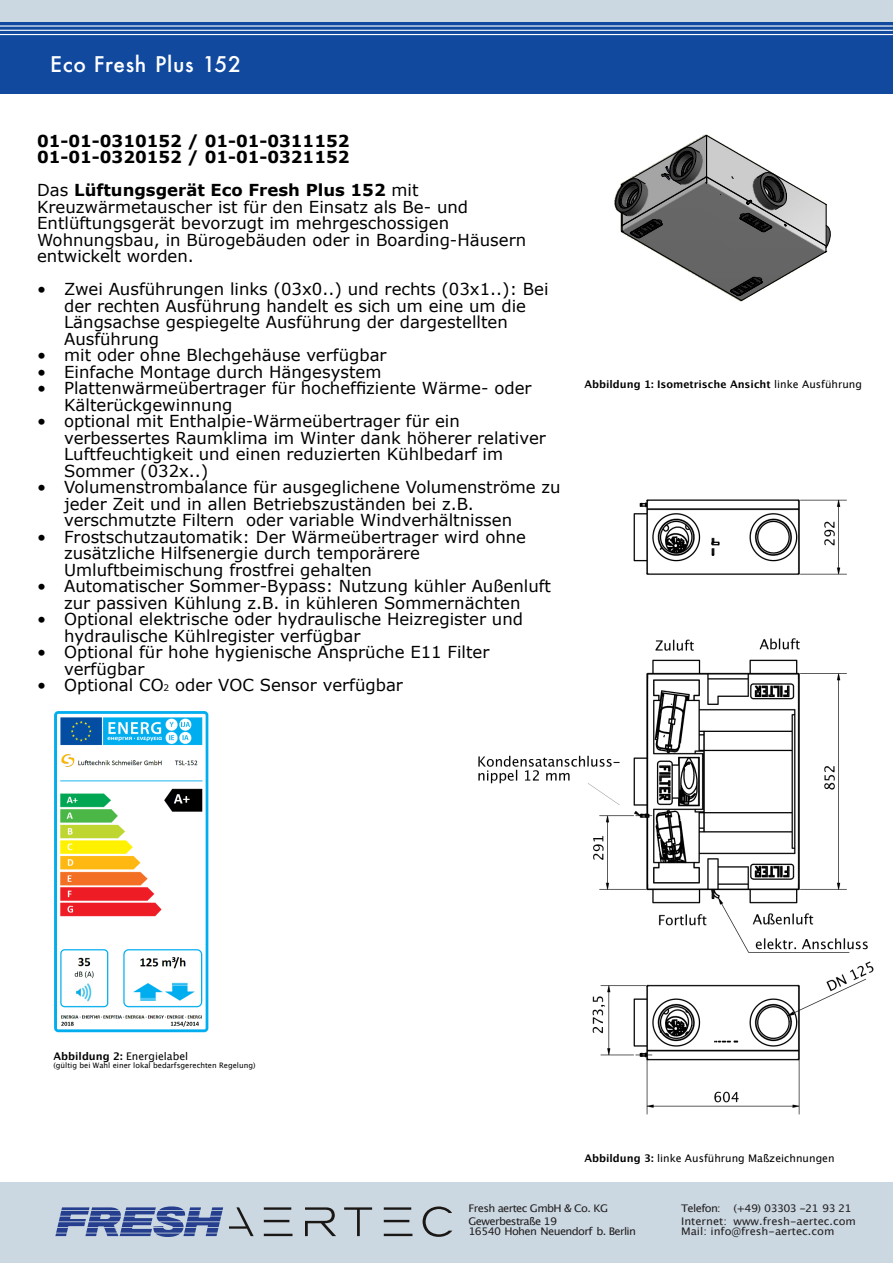
<style>
.page{position:relative;width:893px;height:1263px;background:#fff}
.page>*{position:absolute;margin:0;border:0;box-sizing:border-box;transform-origin:0 0}
.t1{font:500 21px "Futura";letter-spacing:.03em;color:#fff}
.t2{font:16.5px/16.5px "Verdana";color:#000}
.t3{font:700 16.5px/16.5px "Verdana";color:#000}
.t4{font:10.95px "Lucida Grande";letter-spacing:-.01em;color:#000}
.t5{font:10.5px "Lucida Grande";letter-spacing:-.055em;color:#231f20;scale:1.06 1}
.t6{font:10.5px "Lucida Grande";color:#000}
.t7{font:10.5px "Lucida Grande";color:#231f20;scale:1.06 1}
.t8{font:700 10.5px "Lucida Grande";color:#000}
.t9{font:7.5px "Lucida Grande";color:#000}
.t10{font:7.05px "Arial Narrow";letter-spacing:-.01em;color:#000}
.t11{font:4.2px "Arial Narrow";letter-spacing:-.005em;color:#000}
.s1{font-weight:700}
.s2{font-size:9px}
.s3{font-weight:400}
</style>
<div class="page">
<img style="left:478px;top:499px;width:395px;height:615px">
<svg style="left:614px;top:134px;width:217px;height:168px"></svg>
<div style="left:0;top:22px;width:893px;height:72px;background:#11499f"></div>
<div style="left:0;top:0;width:893px;height:22px;background:#cbd8e2"></div>
<hr style="left:0;top:25px;width:893px;height:2px;background:#fff">
<hr style="left:0;top:30px;width:893px;height:1px;background:#fff">
<hr style="left:0;top:34px;width:893px;height:1px;background:#fff">
<img style="left:54px;top:711px;width:154px;height:321px">
<div style="left:0;top:1182px;width:893px;height:81px;background:#cbd8e2"></div>
<svg style="left:229px;top:1206px;width:223px;height:31px"></svg>
<svg style="left:55px;top:1206px;width:168px;height:31px"></svg>
<p class="t1" style="left:50px;top:55px;width:192px">Eco Fresh Plus 152</p>
<p class="t3" style="left:37px;top:134px;width:314px">01-01-0310152 / 01-01-0311152<br>01-01-0320152 / 01-01-0321152</p>
<p class="t2" style="left:37px;top:183px;width:490px">Das <span class="s1">Lüftungsgerät Eco Fresh Plus 152</span> mit Kreuzwärmetauscher ist für den Einsatz als Be- und Entlüftungsgerät bevorzugt im mehrgeschossigen Wohnungsbau, in Bürogebäuden oder in Boarding-Häusern entwickelt worden.</p>
<p class="t2" style="left:64px;top:282px;width:486px;text-indent:-27px">• Zwei Ausführungen links (03x0..) und rechts (03x1..): Bei der rechten Ausführung handelt es sich um eine um die Längsachse gespiegelte Ausführung der dargestellten Ausführung</p>
<p class="t2" style="left:37px;top:348px;width:351px">• mit oder ohne Blechgehäuse verfügbar</p>
<p class="t2" style="left:37px;top:365px;width:346px">• Einfache Montage durch Hängesystem</p>
<p class="t2" style="left:64px;top:381px;width:469px;text-indent:-27px">• Plattenwärmeübertrager für hocheffiziente Wärme- oder<br>Kälterückgewinnung</p>
<p class="t2" style="left:64px;top:414px;width:483px;text-indent:-27px">• optional mit Enthalpie-Wärmeübertrager für ein verbessertes Raumklima im Winter dank höherer relativer Luftfeuchtigkeit und einen reduzierten Kühlbedarf im Sommer (032x..)</p>
<p class="t2" style="left:64px;top:480px;width:498px;text-indent:-27px">• Volumenstrombalance für ausgeglichene Volumenströme zu jeder Zeit und in allen Betriebszuständen bei z.B. verschmutzte Filtern oder variable Windverhältnissen</p>
<p class="t2" style="left:64px;top:530px;width:463px;text-indent:-27px">• Frostschutzautomatik: Der Wärmeübertrager wird ohne zusätzliche Hilfsenergie durch temporärere<br>Umluftbeimischung frostfrei gehalten</p>
<p class="t2" style="left:37px;top:579px;width:515px;text-align:center">• Automatischer Sommer-Bypass: Nutzung kühler Außenluft zur passiven Kühlung z.B. in kühleren Sommernächten</p>
<p class="t2" style="left:64px;top:612px;width:460px;text-indent:-27px">• Optional elektrische oder hydraulische Heizregister und hydraulische Kühlregister verfügbar</p>
<p class="t2" style="left:64px;top:645px;width:427px;text-indent:-27px">• Optional für hohe hygienische Ansprüche E11 Filter verfügbar</p>
<p class="t2" style="left:37px;top:678px;width:367px">• Optional CO<span class="s2">2</span> oder VOC Sensor verfügbar</p>
<p class="t4" style="left:302px;top:152px;width:33px">Zuluft</p>
<p class="t4" style="left:91px;top:187px;width:9px">C</p>
<p class="t4" style="left:253px;top:326px;width:22px;rotate:-90deg">291</p>
<p class="t4" style="left:91px;top:335px;width:8px">B</p>
<p class="t4" style="left:305px;top:368px;width:40px">Fortluft</p>
<p class="t4" style="left:381px;top:387px;width:91px">elektr. Anschluss</p>
<p class="t4" style="left:437px;top:421px;width:42px;rotate:-25deg">DN 125</p>
<p class="t4" style="left:253px;top:462px;width:32px;rotate:-90deg">273 5,</p>
<p class="t10" style="left:517px;top:433px;width:27px">Artikel-Nr.</p>
<p class="t4" style="left:91px;top:482px;width:9px">A</p>
<p class="t4" style="left:349px;top:507px;width:22px">604</p>
<p class="t11" style="left:518px;top:536px;width:11px">Status</p>
<p class="t4" style="left:145px;top:541px;width:8px">6</p>
<p class="t4" style="left:423px;top:541px;width:8px">4</p>
<p class="t8" style="left:584px;top:380px;width:279px">Abbildung 1: Isometrische Ansicht <span class="s3">linke Ausführung</span></p>
<p class="t6" style="left:54px;top:1052px;width:136px"><span class="s1">Abbildung 2:</span> Energielabel</p>
<p class="t9" style="left:54px;top:1062px;width:204px">(gültig bei Wahl einer lokal bedarfsgerechten Regelung)</p>
<p class="t6" style="left:584px;top:1153px;width:252px"><span class="s1">Abbildung 3:</span> linke Ausführung Maßzeichnungen</p>
<p class="t5" style="left:468px;top:1204px;width:133px">Fresh aertec GmbH &amp; Co. KG</p>
<p class="t5" style="left:681px;top:1204px;width:162px">Telefon: (+49) 03303 -21 93 21</p>
<p class="t5" style="left:468px;top:1216px;width:85px">Gewerbestraße 19</p>
<p class="t7" style="left:681px;top:1216px;width:166px">Internet: www.fresh-aertec.com</p>
<p class="t5" style="left:468px;top:1227px;width:160px">16540 Hohen Neuendorf b. Berlin</p>
<p class="t7" style="left:681px;top:1227px;width:146px">Mail: info@fresh-aertec.com</p>
</div>
